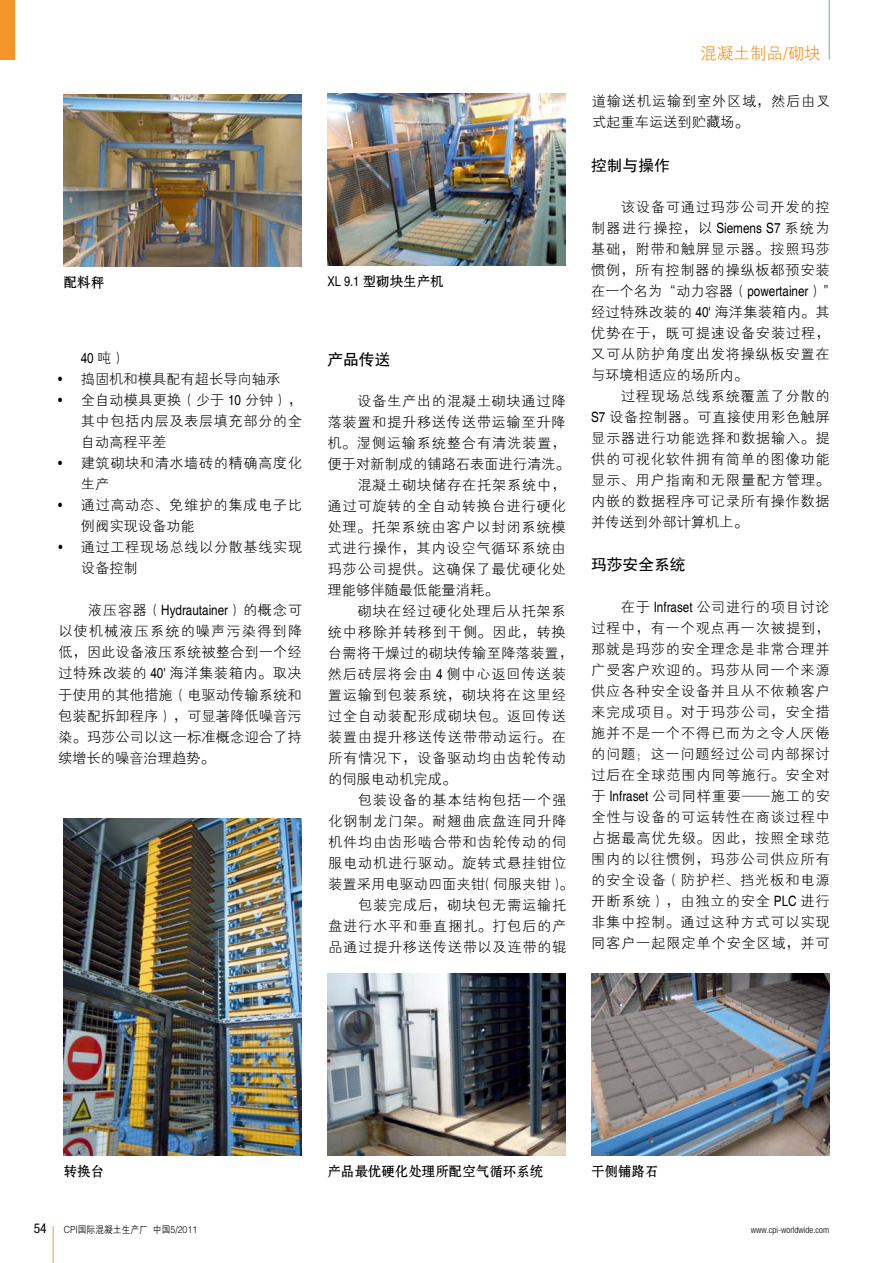
<style>
.page{position:relative;width:893px;height:1263px;background:#fff}
.page>*{position:absolute;margin:0;border:0;box-sizing:border-box;transform-origin:0 0}
.t1{font:16.5px "FZZDXJW GB1 0";color:#f39827}
.t2{font:15.75px "FZHTJW GB1 0";color:#000}
.t3{font:14.25px/21px "FZXH1 JW GB1 0";letter-spacing:.05em;color:#000}
.t4{font:14.25px "FZXH1 JW GB1 0";color:#000}
.t5{font:condensed 14.25px "Helvetica";color:#000}
.t6{font:14.25px "FZXH1 JW GB1 0";letter-spacing:.015em;color:#000}
.t7{font:13.5px "FZSHJW GB1 0";color:#000}
.t8{font:condensed 13.5px "Helvetica Neue LT Pro";color:#000}
.t9{font:9.75px "FZZDXJW GB1 0";color:#000;scale:.9 1}
.t10{font:300 condensed 9px "Helvetica Neue LT Pro";color:#000}
.s1{font-family:"Helvetica";font-stretch:condensed}
.s2{font-family:"FZXH1 JW GB1 0";font-stretch:normal}
</style>
<div class="page">
<hr style="left:53px;top:1226px;width:1px;height:37px;background:#f39627">
<hr style="left:829px;top:0;width:1px;height:60px;background:#849ca8">
<div style="left:0;top:0;width:15px;height:60px;background:#f39627"></div>
<img style="left:64px;top:94px;width:238px;height:172px">
<img style="left:327px;top:94px;width:238px;height:172px">
<img style="left:64px;top:819px;width:238px;height:336px">
<img style="left:327px;top:974px;width:239px;height:181px">
<img style="left:591px;top:974px;width:238px;height:181px">
<p class="t7" style="left:64px;top:275px;width:42px">配料秤</p>
<p class="t7" style="left:327px;top:274px;width:118px"><span class="s1">XL 9.1</span> 型砌块生产机</p>
<p class="t5" style="left:81px;top:350px;width:47px">40 <span class="s2">吨）</span></p>
<p class="t4" style="left:58px;top:372px;width:224px"><span class="s1">•</span> 捣固机和模具配有超长导向轴承</p>
<p class="t3" style="left:81px;top:390px;width:223px;text-align:justify;text-indent:-23px"><span class="s1">•</span> 全自动模具更换（少于 <span class="s1">10</span> 分钟），其中包括内层及表层填充部分的全自动高程平差</p>
<p class="t3" style="left:81px;top:453px;width:223px;text-indent:-23px"><span class="s1">•</span> 建筑砌块和清水墙砖的精确高度化生产</p>
<p class="t3" style="left:81px;top:495px;width:223px;text-indent:-23px"><span class="s1">•</span> 通过高动态、免维护的集成电子比例阀实现设备功能</p>
<p class="t3" style="left:81px;top:537px;width:223px;text-indent:-23px"><span class="s1">•</span> 通过工程现场总线以分散基线实现设备控制</p>
<p class="t5" style="left:88px;top:602px;width:215px"><span class="s2">液压容器（</span>Hydrautainer<span class="s2">）的概念可</span></p>
<p class="t3" style="left:58px;top:621px;width:245px;text-align:justify">以使机械液压系统的噪声污染得到降低，因此设备液压系统被整合到一个经过特殊改装的 <span class="s1">40'</span> 海洋集装箱内。取决于使用的其他措施（电驱动传输系统和包装配拆卸程序），可显著降低噪音污染。玛莎公司以这一标准概念迎合了持续增长的噪音治理趋势。</p>
<p class="t2" style="left:327px;top:351px;width:64px">产品传送</p>
<p class="t3" style="left:357px;top:391px;width:210px">设备生产出的混凝土砌块通过降</p>
<p class="t3" style="left:327px;top:412px;width:240px">落装置和提升移送传送带运输至升降</p>
<p class="t3" style="left:327px;top:433px;width:240px">机。湿侧运输系统整合有清洗装置，</p>
<p class="t4" style="left:327px;top:456px;width:244px">便于对新制成的铺路石表面进行清洗。</p>
<p class="t3" style="left:357px;top:475px;width:210px">混凝土砌块储存在托架系统中，</p>
<p class="t3" style="left:328px;top:496px;width:240px">通过可旋转的全自动转换台进行硬化</p>
<p class="t3" style="left:327px;top:517px;width:240px">处理。托架系统由客户以封闭系统模</p>
<p class="t3" style="left:327px;top:538px;width:240px">式进行操作，其内设空气循环系统由</p>
<p class="t3" style="left:328px;top:559px;width:240px">玛莎公司提供。这确保了最优硬化处</p>
<p class="t4" style="left:328px;top:582px;width:172px">理能够伴随最低能量消耗。</p>
<p class="t3" style="left:357px;top:601px;width:210px">砌块在经过硬化处理后从托架系</p>
<p class="t3" style="left:328px;top:622px;width:240px">统中移除并转移到干侧。因此，转换</p>
<p class="t6" style="left:328px;top:645px;width:247px">台需将干燥过的砌块传输至降落装置，</p>
<p class="t3" style="left:328px;top:664px;width:240px">然后砖层将会由 <span class="s1">4</span> 侧中心返回传送装</p>
<p class="t3" style="left:328px;top:685px;width:240px">置运输到包装系统，砌块将在这里经</p>
<p class="t3" style="left:328px;top:706px;width:240px">过全自动装配形成砌块包。返回传送</p>
<p class="t3" style="left:328px;top:727px;width:240px">装置由提升移送传送带带动运行。在</p>
<p class="t3" style="left:328px;top:748px;width:240px">所有情况下，设备驱动均由齿轮传动</p>
<p class="t4" style="left:328px;top:772px;width:130px">的伺服电动机完成。</p>
<p class="t3" style="left:358px;top:790px;width:210px">包装设备的基本结构包括一个强</p>
<p class="t3" style="left:328px;top:811px;width:240px">化钢制龙门架。耐翘曲底盘连同升降</p>
<p class="t3" style="left:328px;top:832px;width:240px">机件均由齿形啮合带和齿轮传动的伺</p>
<p class="t3" style="left:328px;top:853px;width:240px">服电动机进行驱动。旋转式悬挂钳位</p>
<p class="t4" style="left:328px;top:877px;width:247px">装置采用电驱动四面夹钳（伺服夹钳）。</p>
<p class="t3" style="left:358px;top:895px;width:210px">包装完成后，砌块包无需运输托</p>
<p class="t3" style="left:328px;top:916px;width:240px">盘进行水平和垂直捆扎。打包后的产</p>
<p class="t3" style="left:328px;top:937px;width:240px">品通过提升移送传送带以及连带的辊</p>
<p class="t1" style="left:701px;top:44px;width:122px">混凝土制品/砌块</p>
<p class="t3" style="left:592px;top:91px;width:240px">道输送机运输到室外区域，然后由叉式起重车运送到贮藏场。</p>
<p class="t2" style="left:591px;top:156px;width:80px">控制与操作</p>
<p class="t3" style="left:591px;top:197px;width:247px;text-indent:30px">该设备可通过玛莎公司开发的控制器进行操控，以 <span class="s1">Siemens S7</span> 系统为基础，附带和触屏显示器。按照玛莎惯例，所有控制器的操纵板都预安装在一个名为“动力容器（<span class="s1">powertainer</span>）”经过特殊改装的 <span class="s1">40'</span> 海洋集装箱内。其优势在于，既可提速设备安装过程，又可从防护角度出发将操纵板安置在与环境相适应的场所内。</p>
<p class="t3" style="left:591px;top:386px;width:240px;text-align:justify;text-indent:30px">过程现场总线系统覆盖了分散的<span class="s1">S7</span> 设备控制器。可直接使用彩色触屏显示器进行功能选择和数据输入。提供的可视化软件拥有简单的图像功能显示、用户指南和无限量配方管理。内嵌的数据程序可记录所有操作数据并传送到外部计算机上。</p>
<p class="t2" style="left:591px;top:556px;width:96px">玛莎安全系统</p>
<p class="t3" style="left:591px;top:597px;width:240px;text-align:justify;text-indent:30px">在于 <span class="s1">Infraset</span> 公司进行的项目讨论过程中，有一个观点再一次被提到，那就是玛莎的安全理念是非常合理并广受客户欢迎的。玛莎从同一个来源供应各种安全设备并且从不依赖客户来完成项目。对于玛莎公司，安全措施并不是一个不得已而为之令人厌倦的问题；这一问题经过公司内部探讨过后在全球范围内同等施行。安全对于 <span class="s1">Infraset</span> 公司同样重要——施工的安全性与设备的可运转性在商谈过程中占据最高优先级。因此，按照全球范围内的以往惯例，玛莎公司供应所有的安全设备（防护栏、挡光板和电源开断系统），由独立的安全 <span class="s1">PLC</span> 进行非集中控制。通过这种方式可以实现同客户一起限定单个安全区域，并可</p>
<p class="t7" style="left:64px;top:1164px;width:42px">转换台</p>
<p class="t7" style="left:327px;top:1164px;width:218px">产品最优硬化处理所配空气循环系统</p>
<p class="t7" style="left:591px;top:1164px;width:69px">干侧铺路石</p>
<p class="t8" style="left:34px;top:1220px;width:14px">54</p>
<p class="t9" style="left:64px;top:1224px;width:150px">CPI国际混凝土生产厂 中国5/2011</p>
<p class="t10" style="left:751px;top:1225px;width:80px">www.cpi-worldwide.com</p>
</div>
